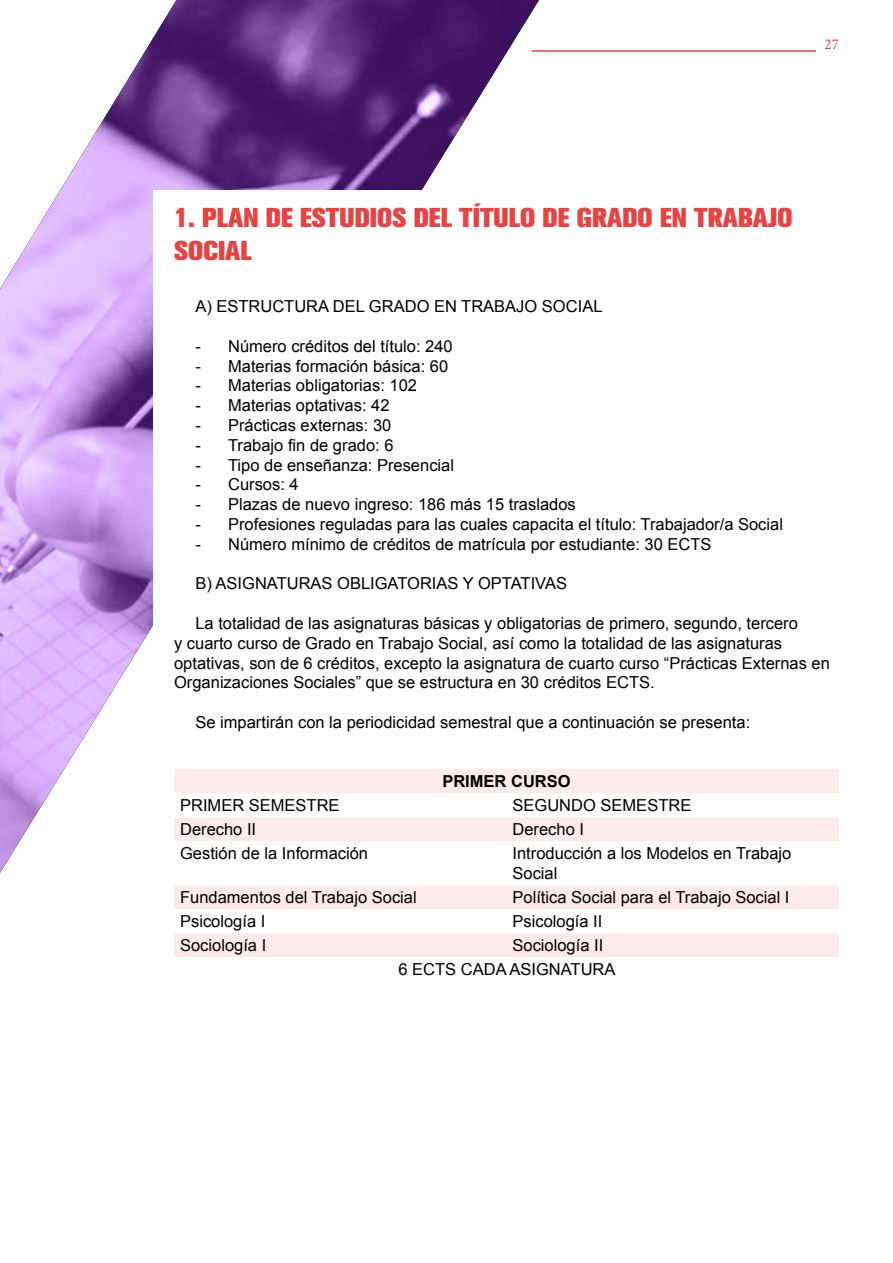
<style>
.page{position:relative;width:893px;height:1263px;background:#fff}
.page>*{position:absolute;margin:0;border:0;box-sizing:border-box;transform-origin:0 0}
.t1{font:800 27px/32.4px "Akzidenz Grotesk BQ";color:#e84242}
.t2{font:16.5px/19.8px "Arial";color:#000}
.t3{font:700 16.5px "Arial";color:#000}
.t4{font:15px "Minion Pro";color:#e84242}
</style>
<div class="page">
<svg style="left:0;top:0;width:539px;height:873px"></svg>
<div style="left:153px;top:190px;width:686px;height:930px;background:#fff"></div>
<hr style="left:531px;top:50px;width:285px;height:2px;background:#e84242">
<div style="left:174px;top:769px;width:665px;height:24px;background:#fdebeb"></div>
<svg style="left:174px;top:818px;width:665px;height:139px;fill:#fdebeb"></svg>
<hr style="left:174px;top:885px;width:333px;height:1px;background:#fff">
<hr style="left:507px;top:885px;width:332px;height:1px;background:#fff">
<hr style="left:174px;top:933px;width:333px;height:1px;background:#fff">
<hr style="left:507px;top:933px;width:332px;height:1px;background:#fff">
<p class="t4" style="left:825px;top:34px;width:16px">27</p>
<h1 class="t1" style="left:174px;top:202px;width:620px">1. PLAN DE ESTUDIOS DEL TÍTULO DE GRADO EN TRABAJO<br>SOCIAL</h1>
<p class="t2" style="left:195px;top:297px;width:409px">A) ESTRUCTURA DEL GRADO EN TRABAJO SOCIAL</p>
<p class="t2" style="left:195px;top:336px;width:259px">- Número créditos del título: 240</p>
<p class="t2" style="left:195px;top:356px;width:254px">- Materias formación básica: 60</p>
<p class="t2" style="left:195px;top:376px;width:223px">- Materias obligatorias: 102</p>
<p class="t2" style="left:195px;top:396px;width:196px">- Materias optativas: 42</p>
<p class="t2" style="left:195px;top:415px;width:197px">- Prácticas externas: 30</p>
<p class="t2" style="left:195px;top:435px;width:200px">- Trabajo fin de grado: 6</p>
<p class="t2" style="left:195px;top:455px;width:260px">- Tipo de enseñanza: Presencial</p>
<p class="t2" style="left:195px;top:475px;width:105px">- Cursos: 4</p>
<p class="t2" style="left:195px;top:495px;width:382px">- Plazas de nuevo ingreso: 186 más 15 traslados</p>
<p class="t2" style="left:195px;top:514px;width:589px">- Profesiones reguladas para las cuales capacita el título: Trabajador/a Social</p>
<p class="t2" style="left:195px;top:534px;width:518px">- Número mínimo de créditos de matrícula por estudiante: 30 ECTS</p>
<p class="t2" style="left:195px;top:574px;width:373px">B) ASIGNATURAS OBLIGATORIAS Y OPTATIVAS</p>
<p class="t2" style="left:174px;top:613px;width:657px;text-indent:21px">La totalidad de las asignaturas básicas y obligatorias de primero, segundo, tercero<br>y cuarto curso de Grado en Trabajo Social, así como la totalidad de las asignaturas optativas, son de 6 créditos, excepto la asignatura de cuarto curso “Prácticas Externas en Organizaciones Sociales” que se estructura en 30 créditos ECTS.</p>
<p class="t2" style="left:195px;top:712px;width:556px">Se impartirán con la periodicidad semestral que a continuación se presenta:</p>
<p class="t3" style="left:442px;top:770px;width:130px">PRIMER CURSO</p>
<p class="t2" style="left:180px;top:796px;width:161px">PRIMER SEMESTRE</p>
<p class="t2" style="left:513px;top:796px;width:180px">SEGUNDO SEMESTRE</p>
<p class="t2" style="left:180px;top:820px;width:78px">Derecho II</p>
<p class="t2" style="left:513px;top:820px;width:73px">Derecho I</p>
<p class="t2" style="left:180px;top:844px;width:190px">Gestión de la Información</p>
<p class="t2" style="left:513px;top:844px;width:280px">Introducción a los Modelos en Trabajo<br>Social</p>
<p class="t2" style="left:180px;top:887px;width:238px">Fundamentos del Trabajo Social</p>
<p class="t2" style="left:513px;top:887px;width:278px">Política Social para el Trabajo Social I</p>
<p class="t2" style="left:180px;top:911px;width:87px">Psicología I</p>
<p class="t2" style="left:513px;top:911px;width:91px">Psicología II</p>
<p class="t2" style="left:180px;top:935px;width:88px">Sociología I</p>
<p class="t2" style="left:398px;top:933px;width:218px;line-height:24px;text-indent:114px">Sociología II<br>6 ECTS CADA ASIGNATURA</p>
</div>
